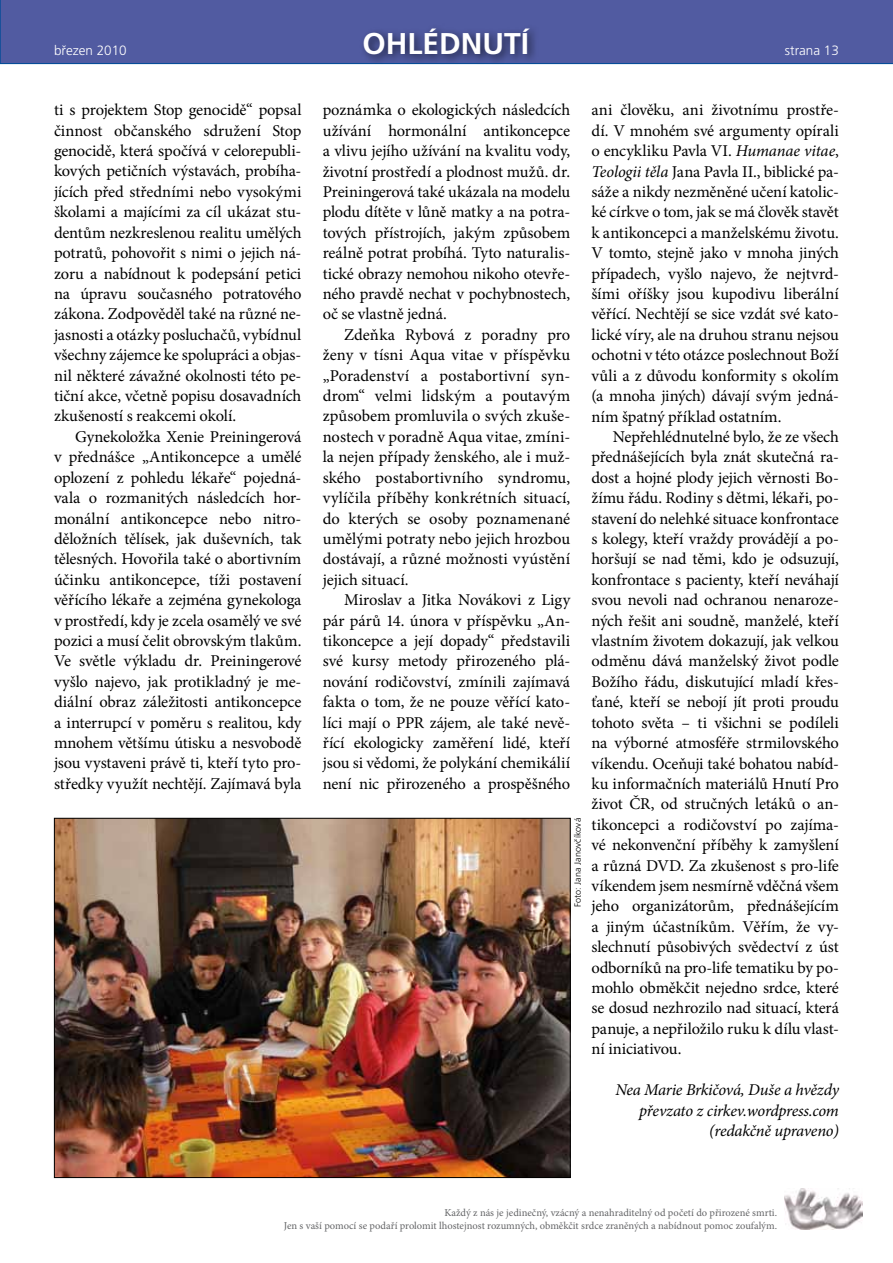
<style>
.page{position:relative;width:893px;height:1263px;background:#fff}
.page>*{position:absolute;margin:0;border:0;box-sizing:border-box;transform-origin:0 0}
.t1{font:700 30px "Frutiger CE";color:#fff}
.t2{font:16.5px/20.4px "Minion Pro";letter-spacing:-.005em;color:#000;text-align:justify}
.t3{font:italic 16.5px/20.4px "Minion Pro";letter-spacing:-.02em;color:#000;text-align:right}
.t4{font:300 13.5px "Frutiger CE";color:#fff}
.t5{font:10.5px/12.6px "Minion Pro";color:#646567;text-align:right}
.t6{font:300 9px "Frutiger CE";letter-spacing:.015em;color:#000}
.s1{font-style:italic}
</style>
<div class="page">
<img style="left:56px;top:820px;width:513px;height:356px">
<div style="left:0;top:0;width:893px;height:64px;background:#515ba1"></div>
<img style="left:784px;top:1188px;width:79px;height:41px">
<div style="left:359px;top:23px;width:181px;height:42px;background:#000;opacity:.6"></div>
<p class="t4" style="left:54px;top:43px;width:74px">březen 2010</p>
<p class="t2" style="left:54px;top:100px;width:249px">ti s projektem Stop genocidě“ popsal činnost občanského sdružení Stop genocidě, která spočívá v celorepubli&shy;kových petičních výstavách, probíha&shy;jících před středními nebo vysokými školami a majícími za cíl ukázat stu&shy;dentům nezkreslenou realitu umělých potratů, pohovořit s nimi o jejich ná&shy;zoru a nabídnout k podepsání petici na úpravu současného potratového zákona. Zodpověděl také na různé ne&shy;jasnosti a otázky posluchačů, vybídnul všechny zájemce ke spolupráci a objas&shy;nil některé závažné okolnosti této pe&shy;tiční akce, včetně popisu dosavadních zkušeností s reakcemi okolí.</p>
<p class="t2" style="left:54px;top:426px;width:249px;text-indent:21px">Gynekoložka Xenie Preiningerová v přednášce „Antikoncepce a umělé oplození z pohledu lékaře“ pojedná&shy;vala o rozmanitých následcích hor&shy;monální antikoncepce nebo nitro&shy;děložních tělísek, jak duševních, tak tělesných. Hovořila také o abortivním účinku antikoncepce, tíži postavení věřícího lékaře a zejména gynekologa v prostředí, kdy je zcela osamělý ve své pozici a musí čelit obrovským tlakům.<br>Ve světle výkladu dr. Preiningerové vyšlo najevo, jak protikladný je me&shy;diální obraz záležitosti antikoncepce a interrupcí v poměru s realitou, kdy mnohem většímu útisku a nesvobodě jsou vystaveni právě ti, kteří tyto pro&shy;středky využít nechtějí. Zajímavá byla</p>
<h1 class="t1" style="left:362px;top:26px;width:168px">OHLéDNUTí</h1>
<p class="t4" style="left:785px;top:43px;width:56px">strana 13</p>
<p class="t2" style="left:323px;top:100px;width:249px">poznámka o ekologických následcích užívání hormonální antikoncepce a vlivu jejího užívání na kvalitu vody, životní prostředí a plodnost mužů. dr.<br>Preiningerová také ukázala na modelu plodu dítěte v lůně matky a na potra&shy;tových přístrojích, jakým způsobem reálně potrat probíhá. Tyto naturalis&shy;tické obrazy nemohou nikoho otevře&shy;ného pravdě nechat v pochybnostech, oč se vlastně jedná.</p>
<p class="t2" style="left:323px;top:324px;width:249px;text-indent:21px">Zdeňka Rybová z poradny pro ženy v tísni Aqua vitae v příspěvku „Poradenství a postabortivní syn&shy;drom“ velmi lidským a poutavým způsobem promluvila o svých zkuše&shy;nostech v poradně Aqua vitae, zmíni&shy;la nejen případy ženského, ale i muž&shy;ského postabortivního syndromu, vylíčila příběhy konkrétních situací, do kterých se osoby poznamenané umělými potraty nebo jejich hrozbou dostávají, a různé možnosti vyústění jejich situací.</p>
<p class="t2" style="left:323px;top:590px;width:249px;text-indent:21px">Miroslav a Jitka Novákovi z Ligy pár párů 14. února v příspěvku „An&shy;tikoncepce a její dopady“ představili své kursy metody přirozeného plá&shy;nování rodičovství, zmínili zajímavá fakta o tom, že ne pouze věřící kato&shy;líci mají o PPR zájem, ale také nevě&shy;řící ekologicky zaměření lidé, kteří jsou si vědomi, že polykání chemikálií není nic přirozeného a prospěšného</p>
<p class="t6" style="left:572px;top:907px;width:91px;rotate:-90deg">Foto: Jana Janovčíková</p>
<p class="t2" style="left:591px;top:100px;width:249px">ani člověku, ani životnímu prostře&shy;dí. V mnohém své argumenty opírali o encykliku Pavla VI. <span class="s1">Humanae vitae</span>, <span class="s1">Teologii těla</span> Jana Pavla II., biblické pa&shy;sáže a nikdy nezměněné učení katolic&shy;ké církve o tom, jak se má člověk stavět k antikoncepci a manželskému životu.<br>V tomto, stejně jako v mnoha jiných případech, vyšlo najevo, že nejtvrd&shy;šími oříšky jsou kupodivu liberální věřící. Nechtějí se sice vzdát své kato&shy;lické víry, ale na druhou stranu nejsou ochotni v této otázce poslechnout Boží vůli a z důvodu konformity s okolím (a mnoha jiných) dávají svým jedná&shy;ním špatný příklad ostatním.</p>
<p class="t2" style="left:591px;top:426px;width:249px;text-indent:21px">Nepřehlédnutelné bylo, že ze všech přednášejících byla znát skutečná ra&shy;dost a hojné plody jejich věrnosti Bo&shy;žímu řádu. Rodiny s dětmi, lékaři, po&shy;stavení do nelehké situace konfrontace s kolegy, kteří vraždy provádějí a po&shy;horšují se nad těmi, kdo je odsuzují, konfrontace s pacienty, kteří neváhají svou nevoli nad ochranou nenaroze&shy;ných řešit ani soudně, manželé, kteří vlastním životem dokazují, jak velkou odměnu dává manželský život podle Božího řádu, diskutující mladí křes&shy;ťané, kteří se nebojí jít proti proudu tohoto světa – ti všichni se podíleli na výborné atmosféře strmilovského víkendu. Oceňuji také bohatou nabíd&shy;ku informačních materiálů Hnutí Pro život ČR, od stručných letáků o an&shy;tikoncepci a rodičovství po zajíma&shy;vé nekonvenční příběhy k zamyšlení a různá DVD. Za zkušenost s pro-life víkendem jsem nesmírně vděčná všem jeho organizátorům, přednášejícím a jiným účastníkům. Věřím, že vy&shy;slechnutí působivých svědectví z úst odborníků na pro-life tematiku by po&shy;mohlo obměkčit nejedno srdce, které se dosud nezhrozilo nad situací, která panuje, a nepřiložilo ruku k dílu vlast&shy;ní iniciativou.</p>
<p class="t3" style="left:615px;top:1080px;width:225px">Nea Marie Brkičová, Duše a hvězdy převzato z cirkev.wordpress.com (redakčně upraveno)</p>
<p class="t5" style="left:284px;top:1207px;width:495px">Každý z nás je jedinečný, vzácný a nenahraditelný od početí do přirozené smrti.<br>Jen s vaší pomocí se podaří prolomit lhostejnost rozumných, obměkčit srdce zraněných a nabídnout pomoc zoufalým.</p>
</div>
